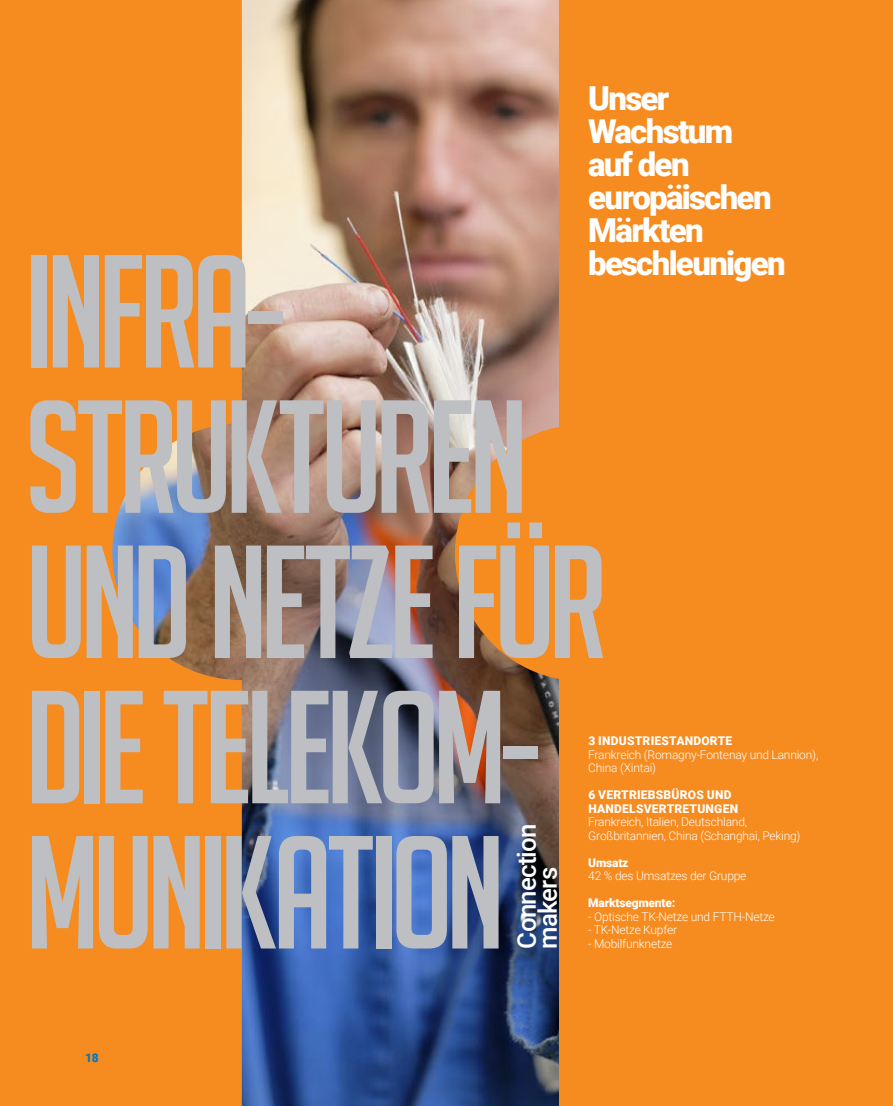
<style>
.page{position:relative;width:893px;height:1106px;background:#fff}
.page>*{position:absolute;margin:0;border:0;box-sizing:border-box;transform-origin:0 0}
.t1{font:156.6px/145.2px "Big Noodle Titling";letter-spacing:-.045em;color:#bebfc2}
.t2{font:900 33px/33px "Roboto";letter-spacing:-.05em;color:#fff}
.t3{font:500 25.8px/20.9px "Roboto";letter-spacing:-.03em;color:#fff}
.t4{font:300 12px/13.5px "Roboto";letter-spacing:-.015em;color:#fff}
.t5{font:900 12px/13.5px "Roboto";letter-spacing:.02em;color:#fff}
.t6{font:900 12px "Roboto";letter-spacing:-.015em;color:#fff}
.t7{font:900 12px "Roboto";color:#0078c0}
</style>
<div class="page">
<img style="left:242px;top:0;width:317px;height:1106px">
<div style="left:559px;top:0;width:334px;height:1106px;background:#f68b1f"></div>
<svg style="left:0;top:0;width:242px;height:1106px;background:#eb8928"></svg>
<div style="left:455px;top:424px;width:257px;height:257px;background:#f68b1f;border-radius:50%"></div>
<h2 class="t2" style="left:588px;top:80px;width:199px">Unser<br>Wachstum auf den europäischen<br>Märkten beschleunigen</h2>
<h1 class="t1" style="left:25px;top:239px;width:584px">INFRA-<br>STRUKTUREN<br>UND NETZE FÜR<br>DIE TELEKOM-<br>MUNIKATION</h1>
<p class="t5" style="left:588px;top:733px;width:145px">3 INDUSTRIESTANDORTE</p>
<p class="t4" style="left:588px;top:747px;width:232px">Frankreich (Romagny-Fontenay und Lannion),<br>China (Xintai)</p>
<p class="t5" style="left:588px;top:787px;width:151px">6 VERTRIEBSBÜROS UND<br>HANDELSVERTRETUNGEN</p>
<p class="t4" style="left:588px;top:814px;width:214px">Frankreich, Italien, Deutschland,<br>Großbritannien, China (Schanghai, Peking)</p>
<p class="t5" style="left:588px;top:855px;width:42px">Umsatz</p>
<p class="t4" style="left:588px;top:868px;width:160px">42 % des Umsatzes der Gruppe</p>
<p class="t6" style="left:588px;top:894px;width:89px">Marktsegmente:</p>
<p class="t4" style="left:588px;top:909px;width:188px">- Optische TK-Netze und FTTH-Netze</p>
<p class="t4" style="left:588px;top:922px;width:90px">- TK-Netze Kupfer</p>
<p class="t4" style="left:588px;top:936px;width:86px">- Mobilfunknetze</p>
<h3 class="t3" style="left:515px;top:948px;width:126px;rotate:-90deg">Connection makers</h3>
<p class="t7" style="left:85px;top:1049px;width:15px">18</p>
</div>
